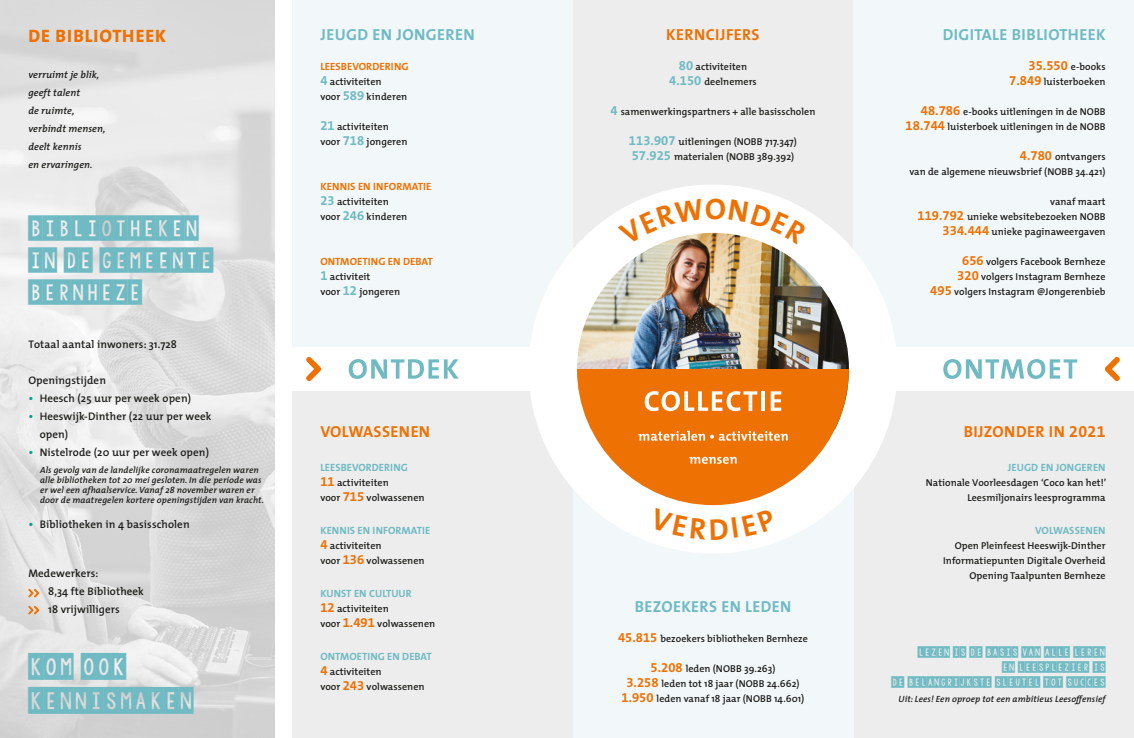
<style>
.page{position:relative;width:1134px;height:738px;background:#fff}
.page>*{position:absolute;margin:0;border:0;box-sizing:border-box;transform-origin:0 0}
.t1{font:36px/34px "KG Defying Gravity";color:#6fbac3}
.t2{font:34px/32px "KG Defying Gravity";color:#6fbac3}
.t3{font:800 18px "The Mix";letter-spacing:.05em;color:#ee7203}
.t4{font:700 16px "The Mix";letter-spacing:.025em;color:#6fbac3}
.t5{font:700 16px "The Mix";letter-spacing:.025em;color:#ee7203}
.t6{font:15.5px/15px "KG Defying Gravity";color:#6fbac3;text-align:right}
.t7{font:600 11px/18px "The Mix";letter-spacing:.01em;color:#1d1d1b}
.t8{font:700 10.5px "The Mix";letter-spacing:.005em;color:#6fbac3}
.t9{font:700 10.5px "The Mix";letter-spacing:.005em;color:#ee7203}
.t10{font:600 10px/15px "The Mix";letter-spacing:.005em;color:#1d1d1b}
.t11{font:italic 600 10px/18px "The Mix";letter-spacing:.01em;color:#1d1d1b}
.t12{font:italic 600 9px/10px "The Mix";letter-spacing:.01em;color:#1d1d1b}
.s1{font-size:12px;color:#00a297}
.s2{font-family:"The Mix Bold Expert";font-weight:400;font-size:13px;color:#6fbac3}
.s3{font-family:"The Mix Bold Expert";font-weight:400;font-size:13px;color:#ee7203}
.s4{font-size:10.6px}
.s5{font-family:"The Mix Bold Expert";font-weight:400}
</style>
<div class="page">
<div style="left:573px;top:0;width:280px;height:346px;background:#ededed"></div>
<div style="left:292px;top:391px;width:281px;height:346px;background:#ededed"></div>
<div style="left:853px;top:391px;width:281px;height:346px;background:#ededed"></div>
<div style="left:292px;top:0;width:281px;height:346px;background:#f2f8fa"></div>
<div style="left:853px;top:0;width:281px;height:346px;background:#f2f8fa"></div>
<div style="left:573px;top:391px;width:280px;height:346px;background:#f2f8fa"></div>
<div style="left:529px;top:184px;width:368px;height:369px;background:#fff;border-radius:50%"></div>
<svg style="left:349px;top:359px;width:110px;height:19px"></svg>
<svg style="left:943px;top:359px;width:134px;height:19px"></svg>
<svg style="left:306px;top:357px;width:15px;height:24px"></svg>
<svg style="left:1105px;top:357px;width:15px;height:24px"></svg>
<img style="left:577px;top:235px;width:272px;height:134px">
<svg style="left:577px;top:369px;width:272px;height:135px;fill:#ee7203"></svg>
<svg style="left:645px;top:391px;width:112px;height:20px"></svg>
<hr style="left:761px;top:391px;width:4px;height:19px;background:#fff">
<svg style="left:771px;top:391px;width:10px;height:19px"></svg>
<svg style="left:638px;top:430px;width:150px;height:10px"></svg>
<svg style="left:689px;top:456px;width:48px;height:7px"></svg>
<img style="left:0;top:0;width:275px;height:737px">
<svg style="left:28px;top:588px;width:11px;height:9px"></svg>
<svg style="left:28px;top:605px;width:11px;height:9px"></svg>
<svg style="left:618px;top:198px;width:190px;height:46px"></svg>
<h3 class="t3" style="left:28px;top:25px;width:139px">DE BIBLIOTHEEK</h3>
<p class="t11" style="left:28px;top:65px;width:79px">verruimt je blik, geeft talent<br>de ruimte, verbindt mensen, deelt kennis<br>en ervaringen.</p>
<h2 class="t2" style="left:29px;top:211px;width:186px">BIBLIOTHEKEN<br>IN DE GEMEENTE<br>BERNHEZE</h2>
<p class="t7" style="left:28px;top:334px;width:150px">Totaal aantal inwoners: 31.728</p>
<p class="t7" style="left:28px;top:370px;width:79px">Openingstijden</p>
<p class="t7" style="left:28px;top:388px;width:164px"><span class="s1">•</span> Heesch (25 uur per week open)</p>
<p class="t7" style="left:40px;top:406px;width:173px;text-indent:-11px"><span class="s1">•</span> Heeswijk-Dinther (22 uur per week open)</p>
<p class="t7" style="left:28px;top:442px;width:182px"><span class="s1">•</span> Nistelrode (20 uur per week open)</p>
<p class="t12" style="left:40px;top:464px;width:225px">Als gevolg van de landelijke coronamaatregelen waren alle bibliotheken tot 20 mei gesloten. In die periode was er wel een afhaalservice. Vanaf 28 november waren er door de maatregelen kortere openingstijden van kracht.</p>
<p class="t7" style="left:28px;top:514px;width:163px"><span class="s1">•</span> Bibliotheken in 4 basisscholen</p>
<p class="t7" style="left:48px;top:563px;width:97px;text-indent:-20px">Medewerkers:<br>8,34 fte Bibliotheek<br>18 vrijwilligers</p>
<h1 class="t1" style="left:29px;top:648px;width:167px">KOM OOK<br>KENNISMAKEN</h1>
<h3 class="t4" style="left:320px;top:21px;width:156px">JEUGD EN JONGEREN</h3>
<p class="t9" style="left:320px;top:58px;width:90px">LEESBEVORDERING</p>
<p class="t10" style="left:320px;top:74px;width:88px"><span class="s2">4</span> activiteiten<br>voor <span class="s2">589</span> kinderen</p>
<p class="t10" style="left:320px;top:119px;width:89px"><span class="s2">21</span> activiteiten voor <span class="s2">718</span> jongeren</p>
<p class="t9" style="left:320px;top:178px;width:113px">KENNIS EN INFORMATIE</p>
<p class="t10" style="left:320px;top:194px;width:88px"><span class="s2">23</span> activiteiten voor <span class="s2">246</span> kinderen</p>
<p class="t9" style="left:320px;top:253px;width:114px">ONTMOETING EN DEBAT</p>
<p class="t10" style="left:320px;top:269px;width:81px"><span class="s2">1</span> activiteit<br>voor <span class="s2">12</span> jongeren</p>
<h3 class="t5" style="left:320px;top:418px;width:111px">VOLWASSENEN</h3>
<p class="t8" style="left:320px;top:458px;width:89px">LEESBEVORDERING</p>
<p class="t10" style="left:320px;top:474px;width:106px"><span class="s3">11</span> activiteiten<br>voor <span class="s3">715</span> volwassenen</p>
<p class="t8" style="left:320px;top:521px;width:112px">KENNIS EN INFORMATIE</p>
<p class="t10" style="left:320px;top:537px;width:106px"><span class="s3">4</span> activiteiten<br>voor <span class="s3">136</span> volwassenen</p>
<p class="t8" style="left:320px;top:584px;width:93px">KUNST EN CULTUUR</p>
<p class="t10" style="left:320px;top:600px;width:117px"><span class="s3">12</span> activiteiten<br>voor <span class="s3">1.491</span> volwassenen</p>
<p class="t8" style="left:320px;top:647px;width:113px">ONTMOETING EN DEBAT</p>
<p class="t10" style="left:320px;top:663px;width:106px"><span class="s3">4</span> activiteiten<br>voor <span class="s3">243</span> volwassenen</p>
<h3 class="t5" style="left:666px;top:21px;width:95px">KERNCIJFERS</h3>
<p class="t10" style="left:669px;top:59px;width:89px;text-align:center"><span class="s2">80</span> activiteiten<br><span class="s2">4.150</span> deelnemers</p>
<p class="t10" style="left:610px;top:104px;width:206px"><span class="s2">4</span> samenwerkingspartners + alle basisscholen</p>
<p class="t10" style="left:629px;top:134px;width:169px"><span class="s2">113.907</span> uitleningen (NOBB 717.347)<br><span class="s2">57.925</span> materialen (NOBB 389.392)</p>
<h3 class="t4" style="left:635px;top:592px;width:158px">BEZOEKERS EN LEDEN</h3>
<p class="t10" style="left:618px;top:630px;width:191px"><span class="s3">45.815</span> bezoekers bibliotheken Bernheze</p>
<p class="t10" style="left:621px;top:660px;width:185px;text-align:center"><span class="s3">5.208</span> leden (NOBB 39.263)<br><span class="s3">3.258</span> leden tot 18 jaar (NOBB 24.662)<br><span class="s3">1.950</span> leden vanaf 18 jaar (NOBB 14.601<span class="s4">)</span></p>
<h3 class="t4" style="left:943px;top:21px;width:164px">DIGITALE BIBLIOTHEEK</h3>
<p class="t10" style="left:1009px;top:59px;width:98px;text-align:right"><span class="s3">35.550</span> e-books<br><span class="s3">7.849</span> luisterboeken</p>
<p class="t10" style="left:906px;top:104px;width:201px;text-align:right"><span class="s3">48.786</span> e-books uitleningen in de NOBB<br><span class="s3">18.744</span> luisterboek uitleningen in de NOBB</p>
<p class="t10" style="left:909px;top:149px;width:198px;text-align:right"><span class="s3">4.780</span> ontvangers<br>van de algemene nieuwsbrief (NOBB 34.421)</p>
<p class="t10" style="left:917px;top:194px;width:190px;text-align:right">vanaf maart<br><span class="s3">119.792</span> unieke websitebezoeken NOBB<br><span class="s3">334.444</span> unieke paginaweergaven</p>
<p class="t10" style="left:930px;top:254px;width:177px;text-align:right"><span class="s3">656</span> volgers Facebook Bernheze<br><span class="s3">320</span> volgers Instagram Bernheze<br><span class="s3">495</span> volgers Instagram @Jongerenbieb</p>
<h3 class="t5" style="left:964px;top:418px;width:143px">BIJZONDER IN <span class="s5">2021</span></h3>
<p class="t8" style="left:1008px;top:458px;width:99px">JEUGD EN JONGEREN</p>
<p class="t10" style="left:926px;top:474px;width:182px;text-align:right">Nationale Voorleesdagen ‘Coco kan het!’<br>Leesmiljonairs leesprogramma</p>
<p class="t8" style="left:1035px;top:521px;width:72px">VOLWASSENEN</p>
<p class="t10" style="left:943px;top:537px;width:164px;text-align:right">Open Pleinfeest Heeswijk-Dinther<br>Informatiepunten Digitale Overheid<br>Opening Taalpunten Bernheze</p>
<h3 class="t6" style="left:891px;top:643px;width:216px">LEZEN IS DE BASIS VAN ALLE LEREN<br>EN LEESPLEZIER IS<br>DE BELANGRIJKSTE SLEUTEL TOT SUCCES</h3>
<p class="t12" style="left:898px;top:692px;width:209px">Uit: Lees! Een oproep tot een ambitieus Leesoffensief</p>
</div>
